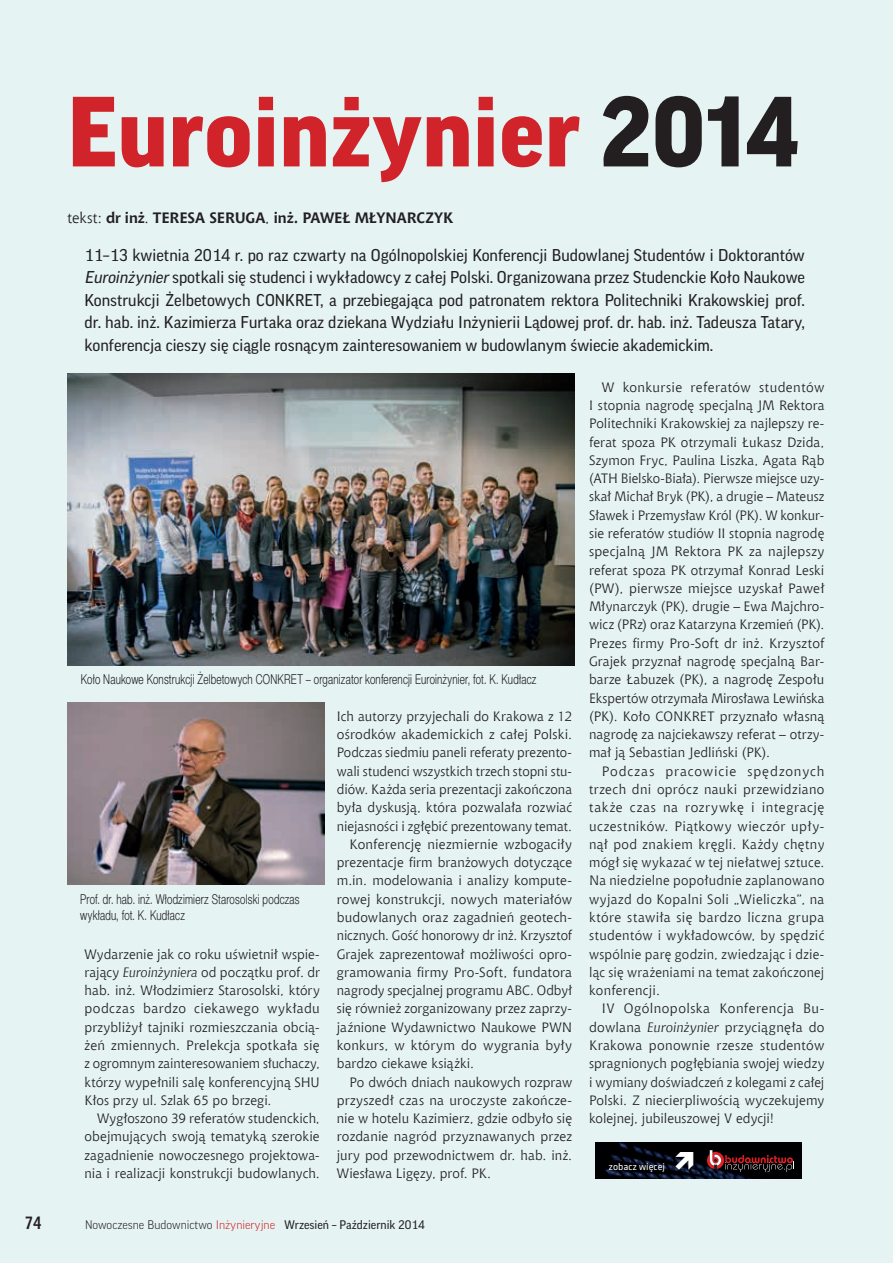
<style>
.page{position:relative;width:893px;height:1263px;background:#e5f4f3}
.page>*{position:absolute;margin:0;border:0;box-sizing:border-box;transform-origin:0 0}
.t1{font:900 96px "Good Pro";letter-spacing:.01em;color:#d1232a}
.t2{font:700 18px "Aerton Cnd EFN";color:#231f20}
.t3{font:16.5px/22.5px "Good Pro";color:#231f20;text-align:justify}
.t4{font:700 15px "Chianti EU";letter-spacing:-.005em;color:#231f20}
.t5{font:13.5px/18.3px "Chianti EU";letter-spacing:.005em;color:#231f20;text-align:justify}
.t6{font:13.5px/16.2px "Switzer Cnd EFN Light";letter-spacing:.015em;color:#231f20;scale:.9 1}
.t7{font:12px "Good Pro";color:#231f20}
.t8{font:10.05px "Klavika";color:#fff}
.s1{color:#231f20}
.s2{font-weight:400}
.s3{font-style:italic}
.s4{font-weight:300}
.s5{font-weight:300;color:#d1232a}
</style>
<div class="page">
<img style="left:68px;top:702px;width:256px;height:182px">
<img style="left:68px;top:373px;width:506px;height:292px">
<img style="left:595px;top:1143px;width:207px;height:35px">
<svg style="left:707px;top:1150px;width:87px;height:22px;background:#411c1f"></svg>
<svg style="left:676px;top:1152px;width:17px;height:18px"></svg>
<h1 class="t1" style="left:68px;top:78px;width:733px">Euroinżynier <span class="s1">2014</span></h1>
<p class="t4" style="left:68px;top:209px;width:387px"><span class="s2">tekst:</span> dr inż<span class="s2">.</span> TERESA SERUGA<span class="s2">,</span> inż. PAWEŁ MŁYNARCZYK</p>
<p class="t3" style="left:85px;top:243px;width:722px">11–13 kwietnia 2014 r. po raz czwarty na Ogólnopolskiej Konferencji Budowlanej Studentów i Doktorantów <span class="s3">Euroinżynier</span>spotkali się studenci i wykładowcy z całej Polski. Organizowana przez Studenckie Koło Naukowe Konstrukcji Żelbetowych CONKRET, a przebiegająca pod patronatem rektora Politechniki Krakowskiej prof. dr. hab. inż. Kazimierza Furtaka oraz dziekana Wydziału Inżynierii Lądowej prof. dr. hab. inż. Tadeusza Tatary, konferencja cieszy się ciągle rosnącym zainteresowaniem w budowlanym świecie akademickim.</p>
<p class="t6" style="left:81px;top:671px;width:508px">Koło Naukowe Konstrukcji Żelbetowych CONKRET – organizator konferencji Euroinżynier, fot. K. Kudłacz</p>
<p class="t6" style="left:80px;top:891px;width:245px">Prof. dr. hab. inż. Włodzimierz Starosolski podczas wykładu, fot. K. Kudłacz</p>
<p class="t5" style="left:85px;top:944px;width:237px">Wydarzenie jak co roku uświetnił wspie&shy;rający <span class="s3">Euroinżyniera</span> od początku prof. dr hab. inż. Włodzimierz Starosolski, który podczas bardzo ciekawego wykładu przybliżył tajniki rozmieszczania obcią&shy;żeń zmiennych. Prelekcja spotkała się z ogromnym zainteresowaniem słuchaczy, którzy wypełnili salę konferencyjną SHU Kłos przy ul. Szlak 65 po brzegi.</p>
<p class="t5" style="left:84px;top:1109px;width:237px;text-indent:13px">Wygłoszono 39 referatów studenckich, obejmujących swoją tematyką szerokie zagadnienie nowoczesnego projektowa&shy;nia i realizacji konstrukcji budowlanych.</p>
<p class="t5" style="left:337px;top:707px;width:237px">Ich autorzy przyjechali do Krakowa z 12</p>
<p class="t5" style="left:337px;top:725px;width:237px">ośrodków akademickich z całej Polski.</p>
<p class="t5" style="left:337px;top:743px;width:237px">Podczas siedmiu paneli referaty prezento-</p>
<p class="t5" style="left:337px;top:762px;width:237px">wali studenci wszystkich trzech stopni stu-</p>
<p class="t5" style="left:337px;top:780px;width:237px">diów. Każda seria prezentacji zakończona</p>
<p class="t5" style="left:337px;top:798px;width:237px">była dyskusją, która pozwalała rozwiać</p>
<p class="t5" style="left:337px;top:816px;width:237px">niejasności i zgłębić prezentowany temat.</p>
<p class="t5" style="left:350px;top:835px;width:224px">Konferencję niezmiernie wzbogaciły</p>
<p class="t5" style="left:337px;top:853px;width:237px">prezentacje firm branżowych dotyczące</p>
<p class="t5" style="left:337px;top:871px;width:237px">m.in. modelowania i analizy kompute-</p>
<p class="t5" style="left:337px;top:890px;width:237px">rowej konstrukcji, nowych materiałów</p>
<p class="t5" style="left:337px;top:908px;width:237px">budowlanych oraz zagadnień geotech-</p>
<p class="t5" style="left:337px;top:926px;width:237px">nicznych. Gość honorowy dr inż. Krzysztof</p>
<p class="t5" style="left:337px;top:944px;width:237px">Grajek zaprezentował możliwości opro-</p>
<p class="t5" style="left:337px;top:963px;width:237px">gramowania firmy Pro-Soft, fundatora</p>
<p class="t5" style="left:337px;top:981px;width:237px">nagrody specjalnej programu ABC. Odbył</p>
<p class="t5" style="left:337px;top:999px;width:237px">się również zorganizowany przez zaprzy-</p>
<p class="t5" style="left:337px;top:1018px;width:237px">jaźnione Wydawnictwo Naukowe PWN</p>
<p class="t5" style="left:337px;top:1036px;width:237px">konkurs, w którym do wygrania były</p>
<p class="t5" style="left:337px;top:1054px;width:139px">bardzo ciekawe książki.</p>
<p class="t5" style="left:350px;top:1072px;width:224px">Po dwóch dniach naukowych rozpraw</p>
<p class="t5" style="left:337px;top:1091px;width:237px">przyszedł czas na uroczyste zakończe-</p>
<p class="t5" style="left:337px;top:1109px;width:237px">nie w hotelu Kazimierz, gdzie odbyło się</p>
<p class="t5" style="left:337px;top:1127px;width:237px">rozdanie nagród przyznawanych przez</p>
<p class="t5" style="left:337px;top:1146px;width:237px">jury pod przewodnictwem dr. hab. inż.</p>
<p class="t5" style="left:337px;top:1164px;width:156px">Wiesława Ligęzy, prof. PK.</p>
<h2 class="t2" style="left:25px;top:1212px;width:18px">74</h2>
<p class="t7" style="left:85px;top:1218px;width:341px"><span class="s4">Nowoczesne Budownictwo</span> <span class="s5">Inżynieryjne</span> Wrzesień – Październik 2014</p>
<p class="t5" style="left:589px;top:378px;width:237px;text-indent:13px">W konkursie referatów studentów I stopnia nagrodę specjalną JM Rektora Politechniki Krakowskiej za najlepszy re&shy;ferat spoza PK otrzymali Łukasz Dzida, Szymon Fryc, Paulina Liszka, Agata Rąb (ATH Bielsko-Biała). Pierwsze miejsce uzy&shy;skał Michał Bryk (PK), a drugie – Mateusz Sławek i Przemysław Król (PK). W konkur&shy;sie referatów studiów II stopnia nagrodę specjalną JM Rektora PK za najlepszy referat spoza PK otrzymał Konrad Leski (PW), pierwsze miejsce uzyskał Paweł Młynarczyk (PK), drugie – Ewa Majchro&shy;wicz (PRz) oraz Katarzyna Krzemień (PK).<br>Prezes firmy Pro-Soft dr inż. Krzysztof Grajek przyznał nagrodę specjalną Bar&shy;barze Łabuzek (PK), a nagrodę Zespołu Ekspertów otrzymała Mirosława Lewińska (PK). Koło CONKRET przyznało własną nagrodę za najciekawszy referat – otrzy&shy;mał ją Sebastian Jedliński (PK).</p>
<p class="t5" style="left:589px;top:762px;width:237px;text-indent:13px">Podczas pracowicie spędzonych trzech dni oprócz nauki przewidziano także czas na rozrywkę i integrację uczestników. Piątkowy wieczór upły&shy;nął pod znakiem kręgli. Każdy chętny mógł się wykazać w tej niełatwej sztuce.<br>Na niedzielne popołudnie zaplanowano wyjazd do Kopalni Soli „Wieliczka”, na które stawiła się bardzo liczna grupa studentów i wykładowców, by spędzić wspólnie parę godzin, zwiedzając i dzie&shy;ląc się wrażeniami na temat zakończonej konferencji.</p>
<p class="t5" style="left:589px;top:999px;width:237px;text-indent:13px">IV Ogólnopolska Konferencja Bu&shy;dowlana <span class="s3">Euroinżynier</span> przyciągnęła do Krakowa ponownie rzesze studentów spragnionych pogłębiania swojej wiedzy i wymiany doświadczeń z kolegami z całej Polski. Z niecierpliwością wyczekujemy kolejnej, jubileuszowej V edycji!</p>
<p class="t8" style="left:608px;top:1161px;width:58px">zobacz więcej</p>
</div>
